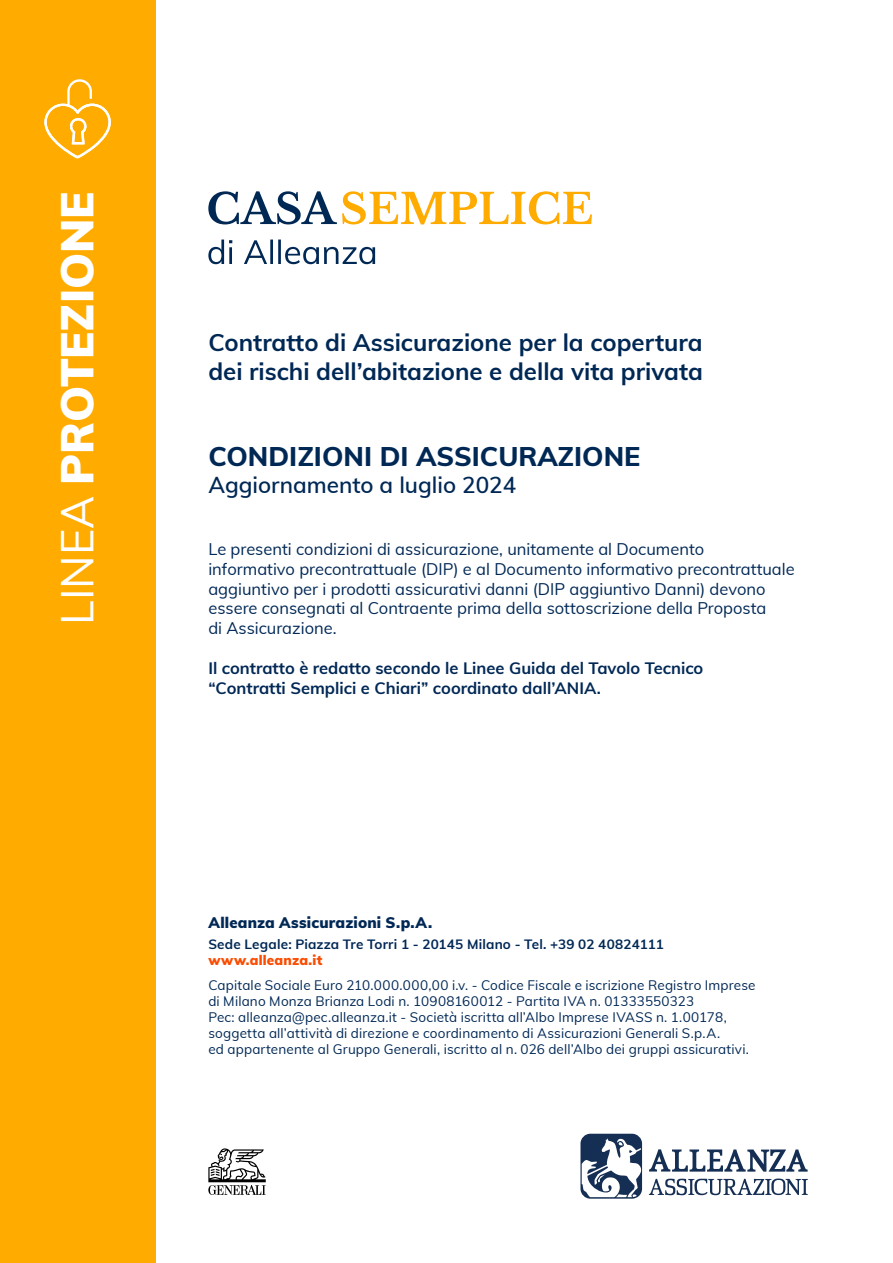
<style>
.page{position:relative;width:893px;height:1263px;background:#fff}
.page>*{position:absolute;margin:0;border:0;box-sizing:border-box;transform-origin:0 0}
.t1{font:900 45px "Muli";color:#fff}
.t2{font:800 27px "Muli";color:#002855}
.t3{font:700 24px/28.8px "Muli";color:#002855}
.t4{font:600 22.5px "Muli";color:#002855}
.t5{font:16.5px/19.8px "Muli";color:#002855}
.t6{font:700 16.5px/19.8px "Muli";color:#002855}
.t7{font:900 15px "Muli";letter-spacing:.01em;color:#002855}
.t8{font:13.5px/16.2px "Muli";letter-spacing:.01em;color:#002855}
.t9{font:700 13.5px "Muli";letter-spacing:.01em;color:#002855}
.t10{font:900 13.5px "Muli";letter-spacing:.015em;color:#fc4c02}
.s1{font-weight:400}
</style>
<div class="page">
<div style="left:0;top:0;width:155px;height:1263px;background:#ffab00"></div>
<svg style="left:208px;top:240px;width:167px;height:24px"></svg>
<svg style="left:208px;top:191px;width:384px;height:33px"></svg>
<svg style="left:208px;top:1148px;width:58px;height:47px"></svg>
<svg style="left:580px;top:1134px;width:62px;height:65px"></svg>
<svg style="left:582px;top:1138px;width:59px;height:59px"></svg>
<svg style="left:649px;top:1178px;width:159px;height:17px"></svg>
<svg style="left:649px;top:1149px;width:159px;height:22px"></svg>
<svg style="left:44px;top:79px;width:67px;height:79px"></svg>
<h1 class="t1" style="left:44px;top:625px;width:435px;rotate:-90deg"><span class="s1">LINEA</span> PROTEZIONE</h1>
<h3 class="t3" style="left:208px;top:326px;width:496px">Contratto di Assicurazione per la copertura dei rischi dell’abitazione e della vita privata</h3>
<h2 class="t2" style="left:208px;top:437px;width:434px">CONDIZIONI DI ASSICURAZIONE</h2>
<h3 class="t4" style="left:208px;top:469px;width:309px">Aggiornamento a luglio 2024</h3>
<p class="t5" style="left:208px;top:538px;width:588px">Le presenti condizioni di assicurazione, unitamente al Documento informativo precontrattuale (DIP) e al Documento informativo precontrattuale aggiuntivo per i prodotti assicurativi danni (DIP aggiuntivo Danni) devono essere consegnati al Contraente prima della sottoscrizione della Proposta<br>di Assicurazione.</p>
<p class="t6" style="left:208px;top:657px;width:497px">Il contratto è redatto secondo le Linee Guida del Tavolo Tecnico “Contratti Semplici e Chiari” coordinato dall’ANIA.</p>
<p class="t7" style="left:208px;top:912px;width:225px">Alleanza Assicurazioni S.p.A.</p>
<p class="t9" style="left:208px;top:934px;width:457px">Sede Legale: Piazza Tre Torri 1 - 20145 Milano - Tel. +39 02 40824111</p>
<p class="t10" style="left:208px;top:950px;width:115px">www.alleanza.it</p>
<p class="t8" style="left:208px;top:976px;width:549px">Capitale Sociale Euro 210.000.000,00 i.v. - Codice Fiscale e iscrizione Registro Imprese di Milano Monza Brianza Lodi n. 10908160012 - Partita IVA n. 01333550323<br>Pec: alleanza@pec.alleanza.it - Società iscritta all’Albo Imprese IVASS n. 1.00178, soggetta all’attività di direzione e coordinamento di Assicurazioni Generali S.p.A.<br>ed appartenente al Gruppo Generali, iscritto al n. 026 dell’Albo dei gruppi assicurativi.</p>
</div>
